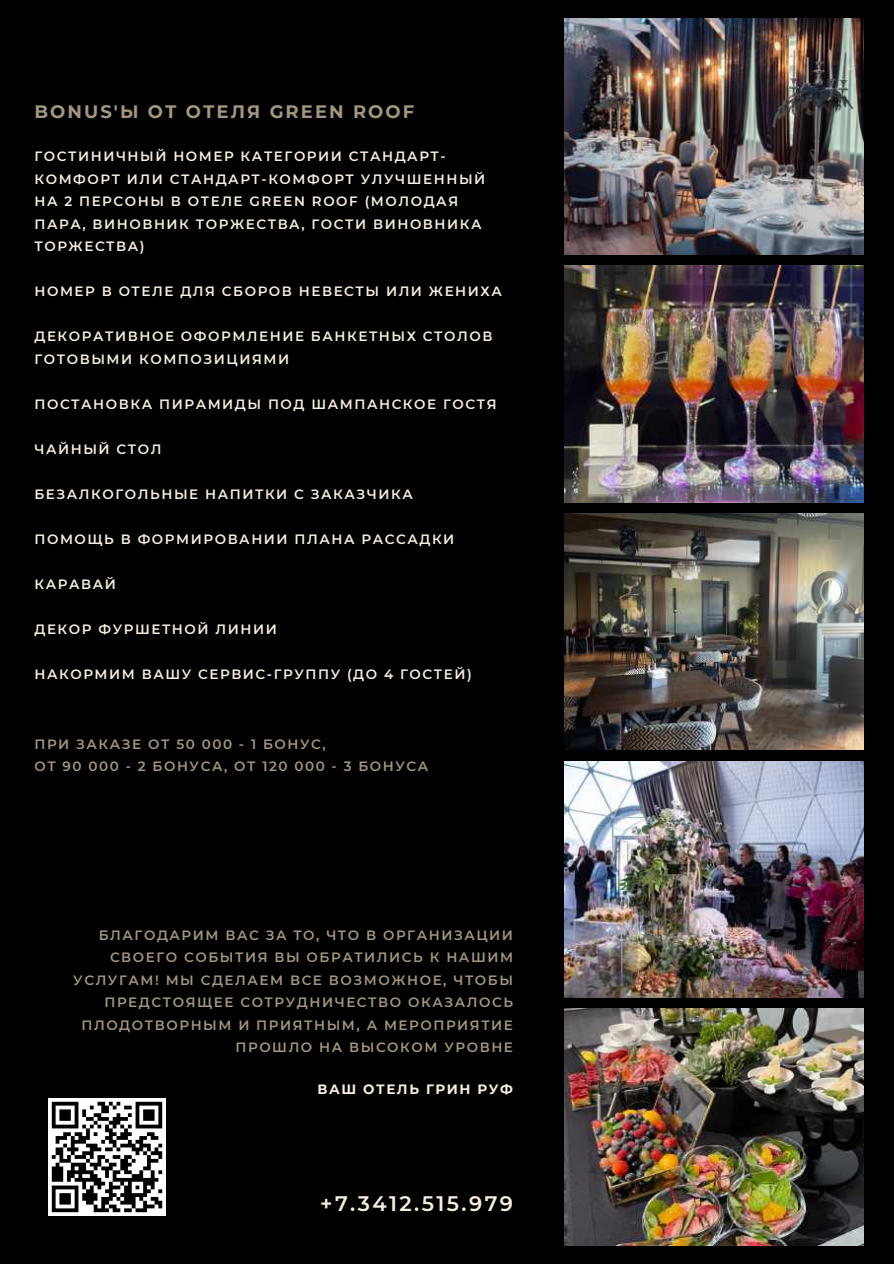
<style>
.page{position:relative;width:894px;height:1264px;background:#fff}
.page>*{position:absolute;margin:0;border:0;box-sizing:border-box;transform-origin:0 0}
.t1{font:600 21px "Montserrat";letter-spacing:.115em;color:#f8eee0}
.t2{font:700 18px "Montserrat";letter-spacing:.115em;color:#a4967f}
.t3{font:600 13.5px/22.5px "Montserrat";letter-spacing:.115em;color:#f8eee0}
.t4{font:600 13.5px/22.5px "Montserrat";letter-spacing:.115em;color:#a4967f}
.t5{font:700 13.5px "Montserrat";letter-spacing:.115em;color:#f8eee0}
</style>
<div class="page">
<div style="left:0;top:0;width:893px;height:1263px;background:#000"></div>
<img style="left:564px;top:18px;width:299px;height:236px">
<img style="left:564px;top:266px;width:299px;height:236px">
<img style="left:564px;top:513px;width:299px;height:236px">
<img style="left:564px;top:761px;width:299px;height:236px">
<img style="left:564px;top:1008px;width:299px;height:236px">
<img style="left:49px;top:1098px;width:117px;height:117px">
<h2 class="t2" style="left:34px;top:101px;width:381px">BONUS'Ы ОТ ОТЕЛЯ GREEN ROOF</h2>
<p class="t3" style="left:34px;top:145px;width:452px">ГОСТИНИЧНЫЙ НОМЕР КАТЕГОРИИ СТАНДАРТ-КОМФОРТ ИЛИ СТАНДАРТ-КОМФОРТ УЛУЧШЕННЫЙ НА 2 ПЕРСОНЫ В ОТЕЛЕ GREEN ROOF (МОЛОДАЯ ПАРА, ВИНОВНИК ТОРЖЕСТВА, ГОСТИ ВИНОВНИКА ТОРЖЕСТВА)</p>
<p class="t3" style="left:34px;top:280px;width:469px">НОМЕР В ОТЕЛЕ ДЛЯ СБОРОВ НЕВЕСТЫ ИЛИ ЖЕНИХА</p>
<p class="t3" style="left:34px;top:325px;width:459px">ДЕКОРАТИВНОЕ ОФОРМЛЕНИЕ БАНКЕТНЫХ СТОЛОВ<br>ГОТОВЫМИ КОМПОЗИЦИЯМИ</p>
<p class="t3" style="left:34px;top:393px;width:463px">ПОСТАНОВКА ПИРАМИДЫ ПОД ШАМПАНСКОЕ ГОСТЯ</p>
<p class="t3" style="left:34px;top:438px;width:128px">ЧАЙНЫЙ СТОЛ</p>
<p class="t3" style="left:34px;top:483px;width:380px">БЕЗАЛКОГОЛЬНЫЕ НАПИТКИ С ЗАКАЗЧИКА</p>
<p class="t3" style="left:34px;top:528px;width:421px">ПОМОЩЬ В ФОРМИРОВАНИИ ПЛАНА РАССАДКИ</p>
<p class="t3" style="left:34px;top:573px;width:83px">КАРАВАЙ</p>
<p class="t3" style="left:34px;top:618px;width:244px">ДЕКОР ФУРШЕТНОЙ ЛИНИИ</p>
<p class="t3" style="left:34px;top:663px;width:438px">НАКОРМИМ ВАШУ СЕРВИС-ГРУППУ (ДО 4 ГОСТЕЙ)</p>
<p class="t4" style="left:34px;top:732px;width:395px">ПРИ ЗАКАЗЕ ОТ 50 000 - 1 БОНУС,<br>ОТ 90 000 - 2 БОНУСА, ОТ 120 000 - 3 БОНУСА</p>
<p class="t4" style="left:73px;top:923px;width:441px;text-align:right">БЛАГОДАРИМ ВАС ЗА ТО, ЧТО В ОРГАНИЗАЦИИ СВОЕГО СОБЫТИЯ ВЫ ОБРАТИЛИСЬ К НАШИМ УСЛУГАМ! МЫ СДЕЛАЕМ ВСЕ ВОЗМОЖНОЕ, ЧТОБЫ ПРЕДСТОЯЩЕЕ СОТРУДНИЧЕСТВО ОКАЗАЛОСЬ ПЛОДОТВОРНЫМ И ПРИЯТНЫМ, А МЕРОПРИЯТИЕ ПРОШЛО НА ВЫСОКОМ УРОВНЕ</p>
<p class="t5" style="left:317px;top:1080px;width:197px">ВАШ ОТЕЛЬ ГРИН РУФ</p>
<h1 class="t1" style="left:320px;top:1190px;width:194px">+7.3412.515.979</h1>
</div>
